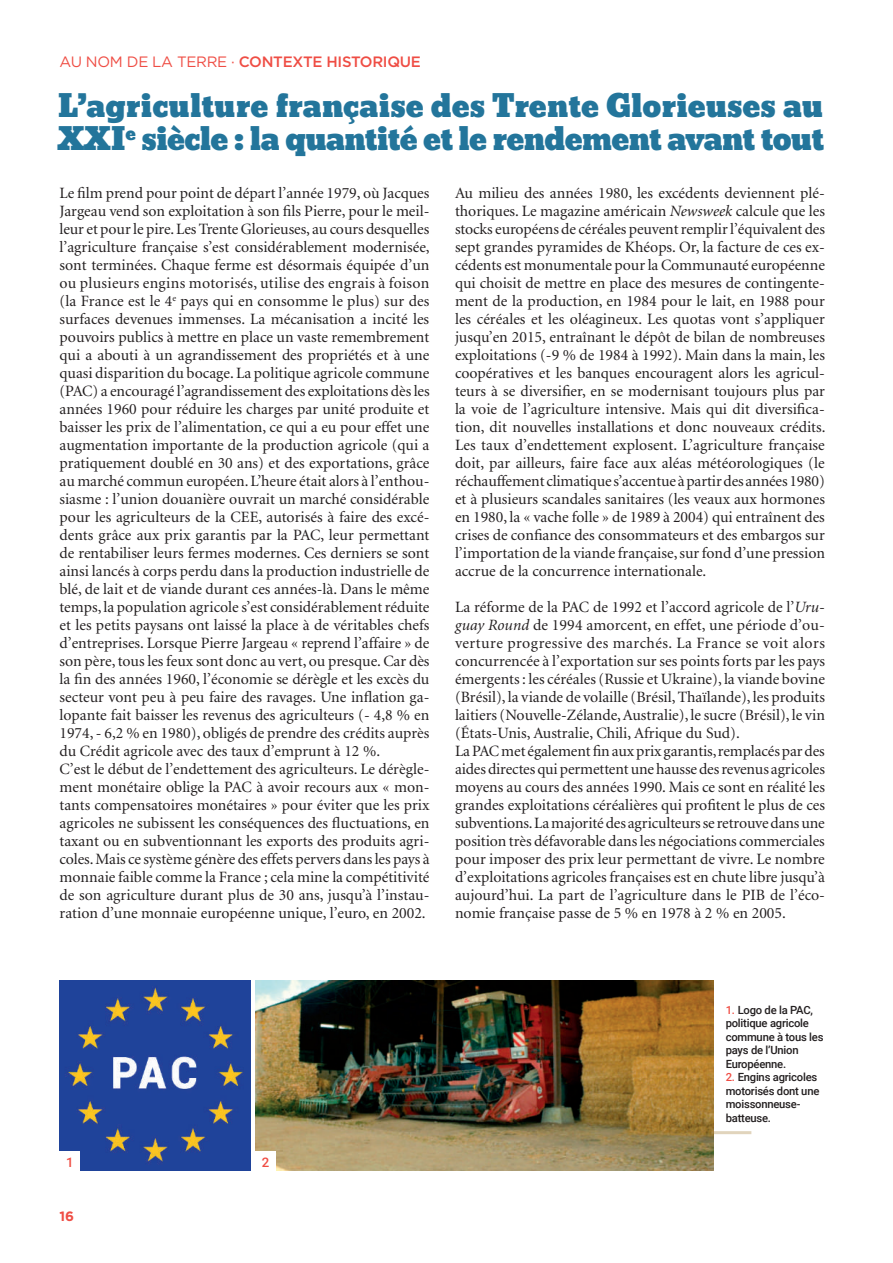
<style>
.page{position:relative;width:893px;height:1263px;background:#fff}
.page>*{position:absolute;margin:0;border:0;box-sizing:border-box;transform-origin:0 0}
.t1{font:30px/33px "Bevan";letter-spacing:-.01em;color:#23759b}
.t2{font:15.75px/18px "Minion";color:#231f20}
.t3{font:500 15px "Gotham";letter-spacing:-.02em;color:#ef4d44}
.t4{font:500 13.8px "Roboto";color:#ef4d44}
.t5{font:700 13.5px "Gotham";color:#ef4d44}
.t6{font:500 13.2px "Roboto";color:#ef4d44}
.t7{font:500 11.25px/13.5px "Roboto";letter-spacing:-.02em;color:#231f20}
.s1{font-weight:400}
.s2{font-style:italic}
.s3{color:#ef4d44}
</style>
<div class="page">
<hr style="left:669px;top:1131px;width:82px;height:3px;background:#e1d4bc">
<img style="left:255px;top:980px;width:458px;height:191px">
<img style="left:60px;top:980px;width:191px;height:191px">
<div style="left:60px;top:1151px;width:20px;height:21px;background:#fff"></div>
<div style="left:255px;top:1151px;width:21px;height:21px;background:#fff"></div>
<p class="t3" style="left:60px;top:53px;width:363px"><span class="s1">AU NOM DE LA TERRE ·</span> CONTEXTE HISTORIQUE</p>
<h1 class="t1" style="left:57px;top:89px;width:768px">L’agriculture française des Trente Glorieuses au<br>XXI<sup>e</sup> siècle : la quantité et le rendement avant tout</h1>
<p class="t2" style="left:60px;top:185px;width:372px">Le film prend pour point de départ l’année 1979, où Jacques Jargeau vend son exploitation à son fils Pierre, pour le meil&shy;leur et pour le pire. Les Trente Glorieuses, au cours desquelles l’agriculture française s’est considérablement modernisée, sont terminées. Chaque ferme est désormais équipée d’un ou plusieurs engins motorisés, utilise des engrais à foison (la France est le 4<sup>e</sup> pays qui en consomme le plus) sur des surfaces devenues immenses. La mécanisation a incité les pouvoirs publics à mettre en place un vaste remembrement qui a abouti à un agrandissement des propriétés et à une quasi disparition du bocage. La politique agricole commune (PAC) a encouragé l’agrandissement des exploitations dès les années 1960 pour réduire les charges par unité produite et baisser les prix de l’alimentation, ce qui a eu pour effet une augmentation importante de la production agricole (qui a pratiquement doublé en 30 ans) et des exportations, grâce au marché commun européen. L’heure était alors à l’enthou&shy;siasme : l’union douanière ouvrait un marché considérable pour les agriculteurs de la CEE, autorisés à faire des excé&shy;dents grâce aux prix garantis par la PAC, leur permettant de rentabiliser leurs fermes modernes. Ces derniers se sont ainsi lancés à corps perdu dans la production industrielle de blé, de lait et de viande durant ces années-là. Dans le même temps, la population agricole s’est considérablement réduite et les petits paysans ont laissé la place à de véritables chefs d’entreprises. Lorsque Pierre Jargeau « reprend l’affaire » de son père, tous les feux sont donc au vert, ou presque. Car dès la fin des années 1960, l’économie se dérègle et les excès du secteur vont peu à peu faire des ravages. Une inflation ga&shy;lopante fait baisser les revenus des agriculteurs (- 4,8 % en 1974, - 6,2 % en 1980), obligés de prendre des crédits auprès du Crédit agricole avec des taux d’emprunt à 12 %.<br>C’est le début de l’endettement des agriculteurs. Le dérègle&shy;ment monétaire oblige la PAC à avoir recours aux « mon&shy;tants compensatoires monétaires » pour éviter que les prix agricoles ne subissent les conséquences des fluctuations, en taxant ou en subventionnant les exports des produits agri&shy;coles. Mais ce système génère des effets pervers dans les pays à monnaie faible comme la France ; cela mine la compétitivité de son agriculture durant plus de 30 ans, jusqu’à l’instau&shy;ration d’une monnaie européenne unique, l’euro, en 2002.</p>
<p class="t2" style="left:455px;top:185px;width:372px;text-align:justify">Au milieu des années 1980, les excédents deviennent plé&shy;thoriques. Le magazine américain <span class="s2">Newsweek</span> calcule que les stocks européens de céréales peuvent remplir l’équivalent des sept grandes pyramides de Khéops. Or, la facture de ces ex&shy;cédents est monumentale pour la Communauté européenne qui choisit de mettre en place des mesures de contingente&shy;ment de la production, en 1984 pour le lait, en 1988 pour les céréales et les oléagineux. Les quotas vont s’appliquer jusqu’en 2015, entraînant le dépôt de bilan de nombreuses exploitations (-9 % de 1984 à 1992). Main dans la main, les coopératives et les banques encouragent alors les agricul&shy;teurs à se diversifier, en se modernisant toujours plus par la voie de l’agriculture intensive. Mais qui dit diversifica&shy;tion, dit nouvelles installations et donc nouveaux crédits.<br>Les taux d’endettement explosent. L’agriculture française doit, par ailleurs, faire face aux aléas météorologiques (le réchauffement climatique s’accentue à partir des années 1980) et à plusieurs scandales sanitaires (les veaux aux hormones en 1980, la « vache folle » de 1989 à 2004) qui entraînent des crises de confiance des consommateurs et des embargos sur l’importation de la viande française, sur fond d’une pression accrue de la concurrence internationale.</p>
<p class="t2" style="left:455px;top:599px;width:372px">La réforme de la PAC de 1992 et l’accord agricole de l’<span class="s2">Uru&shy;guay Round</span> de 1994 amorcent, en effet, une période d’ou&shy;verture progressive des marchés. La France se voit alors concurrencée à l’exportation sur ses points forts par les pays émergents : les céréales (Russie et Ukraine), la viande bovine (Brésil), la viande de volaille (Brésil, Thaïlande), les produits laitiers (Nouvelle-Zélande, Australie), le sucre (Brésil), le vin (États-Unis, Australie, Chili, Afrique du Sud).<br>La PAC met également fin aux prix garantis, remplacés par des aides directes qui permettent une hausse des revenus agricoles moyens au cours des années 1990. Mais ce sont en réalité les grandes exploitations céréalières qui profitent le plus de ces subventions. La majorité des agriculteurs se retrouve dans une position très défavorable dans les négociations commerciales pour imposer des prix leur permettant de vivre. Le nombre d’exploitations agricoles françaises est en chute libre jusqu’à aujourd’hui. La part de l’agriculture dans le PIB de l’éco&shy;nomie française passe de 5 % en 1978 à 2 % en 2005.</p>
<p class="t4" style="left:65px;top:1151px;width:9px">2</p>
<p class="t6" style="left:66px;top:1152px;width:9px">1</p>
<p class="t6" style="left:262px;top:1152px;width:9px">2</p>
<p class="t5" style="left:60px;top:1208px;width:16px">16</p>
<p class="t7" style="left:726px;top:1002px;width:99px"><span class="s3">1.</span> Logo de la PAC, politique agricole commune à tous les pays de l’Union<br>Européenne.</p>
<p class="t7" style="left:726px;top:1070px;width:95px"><span class="s3">2.</span> Engins agricoles motorisés dont une moissonneuse&shy;batteuse.</p>
</div>
